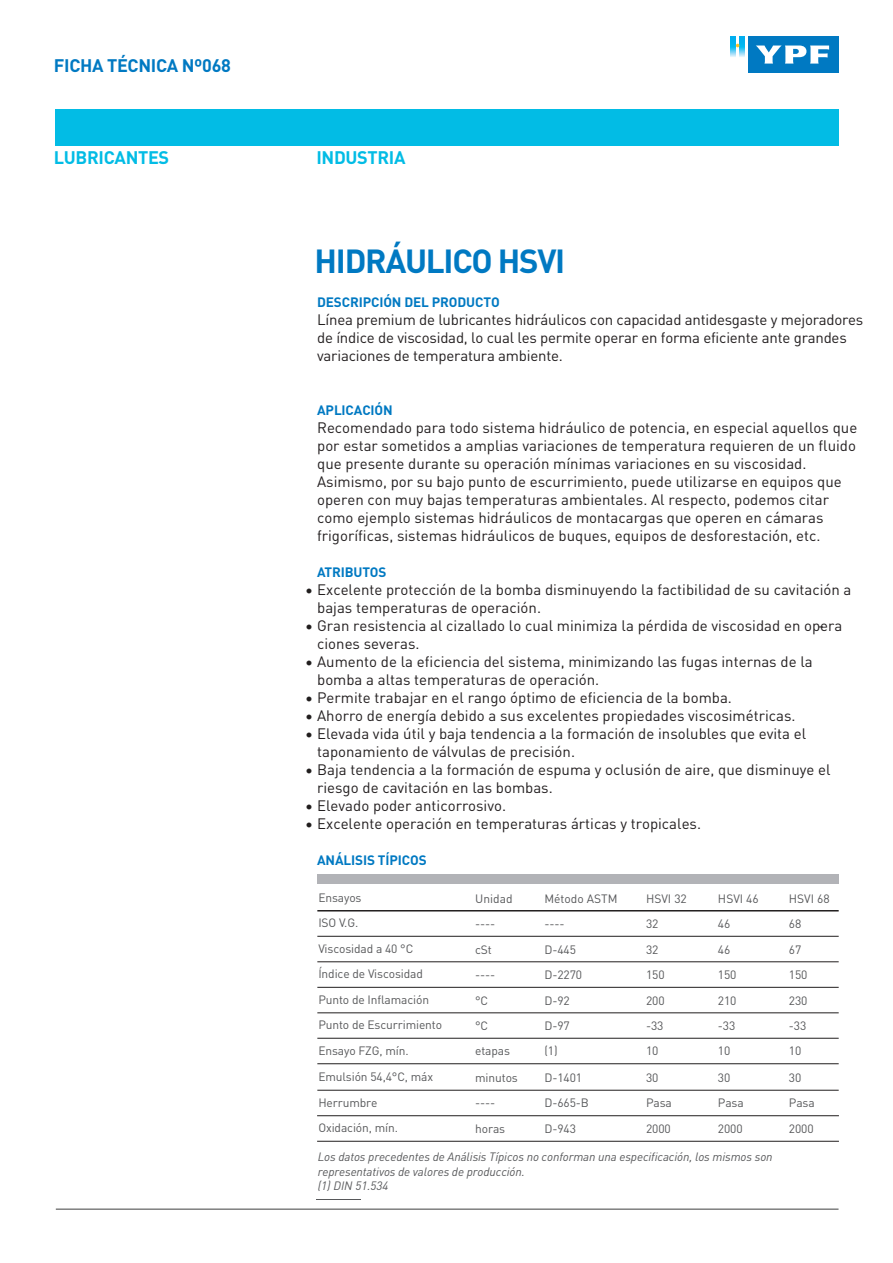
<style>
.page{position:relative;width:893px;height:1263px;background:#fff}
.page>*{position:absolute;margin:0;border:0;box-sizing:border-box;transform-origin:0 0}
.t1{font:700 33px "DIN";letter-spacing:-.04em;color:#0079c2}
.t2{font:700 18px "DIN";letter-spacing:-.02em;color:#02bce5}
.t3{font:700 18px "DIN";letter-spacing:-.02em;color:#0079c2}
.t4{font:15px/18px "DIN";color:#231f20}
.t5{font:700 13.5px "DIN";letter-spacing:-.01em;color:#0079c2}
.t6{font:12px/25.5px "DIN";letter-spacing:-.01em;color:#57585a}
.t7{font:italic 12px/14.7px "DIN";letter-spacing:-.01em;color:#57585a}
.s1{color:#211e1e}
</style>
<div class="page">
<div style="left:55px;top:109px;width:784px;height:36px;background:#02bce5"></div>
<hr style="left:56px;top:1208px;width:782px;height:2px;background:#7f8080">
<hr style="left:317px;top:1115px;width:522px;height:1px;background:#211e1e">
<div style="left:317px;top:875px;width:522px;height:9px;background:#b2b3b7"></div>
<hr style="left:317px;top:910px;width:522px;height:1px;background:#211e1e">
<hr style="left:317px;top:936px;width:522px;height:1px;background:#211e1e">
<hr style="left:317px;top:961px;width:522px;height:1px;background:#211e1e">
<hr style="left:317px;top:987px;width:522px;height:1px;background:#211e1e">
<hr style="left:317px;top:1012px;width:522px;height:1px;background:#211e1e">
<hr style="left:317px;top:1090px;width:522px;height:1px;background:#211e1e">
<hr style="left:317px;top:1038px;width:522px;height:1px;background:#211e1e">
<hr style="left:317px;top:1063px;width:522px;height:1px;background:#211e1e">
<hr style="left:317px;top:1141px;width:522px;height:1px;background:#211e1e">
<hr style="left:316px;top:1199px;width:45px;height:1px;background:#57585a">
<svg style="left:730px;top:37px;width:5px;height:20px"></svg>
<svg style="left:740px;top:37px;width:5px;height:20px"></svg>
<div style="left:748px;top:37px;width:91px;height:36px;background:#0079c2"></div>
<svg style="left:756px;top:46px;width:73px;height:18px"></svg>
<p class="t3" style="left:54px;top:54px;width:178px">FICHA TÉCNICA Nº068</p>
<p class="t2" style="left:54px;top:146px;width:117px">LUBRICANTES</p>
<p class="t2" style="left:316px;top:146px;width:91px">INDUSTRIA</p>
<h1 class="t1" style="left:315px;top:239px;width:252px">HIDRÁULICO HSVI</h1>
<p class="t5" style="left:317px;top:293px;width:184px">DESCRIPCIÓN DEL PRODUCTO</p>
<p class="t4" style="left:317px;top:310px;width:548px">Línea premium de lubricantes hidráulicos con capacidad antidesgaste y mejoradores de índice de viscosidad, lo cual les permite operar en forma eficiente ante grandes variaciones de temperatura ambiente.</p>
<p class="t5" style="left:317px;top:401px;width:77px">APLICACIÓN</p>
<p class="t4" style="left:317px;top:418px;width:542px">Recomendado para todo sistema hidráulico de potencia, en especial aquellos que por estar sometidos a amplias variaciones de temperatura requieren de un fluido que presente durante su operación mínimas variaciones en su viscosidad.<br>Asimismo, por su bajo punto de escurrimiento, puede utilizarse en equipos que operen con muy bajas temperaturas ambientales. Al respecto, podemos citar como ejemplo sistemas hidráulicos de montacargas que operen en cámaras frigoríficas, sistemas hidráulicos de buques, equipos de desforestación, etc.</p>
<p class="t5" style="left:317px;top:563px;width:71px">ATRIBUTOS</p>
<p class="t4" style="left:317px;top:580px;width:536px;text-indent:-12px"><span class="s1">•</span> Excelente protección de la bomba disminuyendo la factibilidad de su cavitación a bajas temperaturas de operación.</p>
<p class="t4" style="left:305px;top:616px;width:539px"><span class="s1">•</span> Gran resistencia al cizallado lo cual minimiza la pérdida de viscosidad en opera</p>
<p class="t4" style="left:818px;top:616px;width:8px">-</p>
<p class="t4" style="left:317px;top:634px;width:104px">ciones severas.</p>
<p class="t4" style="left:317px;top:652px;width:497px;text-indent:-12px"><span class="s1">•</span> Aumento de la eficiencia del sistema, minimizando las fugas internas de la bomba a altas temperaturas de operación.</p>
<p class="t4" style="left:305px;top:688px;width:428px"><span class="s1">•</span> Permite trabajar en el rango óptimo de eficiencia de la bomba.</p>
<p class="t4" style="left:305px;top:706px;width:492px"><span class="s1">•</span> Ahorro de energía debido a sus excelentes propiedades viscosimétricas.</p>
<p class="t4" style="left:317px;top:724px;width:491px;text-indent:-12px"><span class="s1">•</span> Elevada vida útil y baja tendencia a la formación de insolubles que evita el taponamiento de válvulas de precisión.</p>
<p class="t4" style="left:317px;top:760px;width:515px;text-indent:-12px"><span class="s1">•</span> Baja tendencia a la formación de espuma y oclusión de aire, que disminuye el riesgo de cavitación en las bombas.</p>
<p class="t4" style="left:305px;top:796px;width:203px"><span class="s1">•</span> Elevado poder anticorrosivo.</p>
<p class="t4" style="left:305px;top:814px;width:398px"><span class="s1">•</span> Excelente operación en temperaturas árticas y tropicales.</p>
<p class="t5" style="left:317px;top:851px;width:111px">ANÁLISIS TÍPICOS</p>
<p class="t6" style="left:318px;top:884px;width:125px">Ensayos<br>ISO V.G.<br>Viscosidad a 40 °C<br>Índice de Viscosidad<br>Punto de Inflamación<br>Punto de Escurrimiento</p>
<p class="t6" style="left:544px;top:885px;width:75px">Método ASTM ----<br>D-445<br>D-2270<br>D-92<br>D-97</p>
<p class="t6" style="left:646px;top:885px;width:42px">HSVI 32<br>32<br>32<br>150<br>200<br>-33</p>
<p class="t6" style="left:718px;top:885px;width:42px">HSVI 46<br>46<br>46<br>150<br>210<br>-33</p>
<p class="t6" style="left:789px;top:885px;width:42px">HSVI 68<br>68<br>67<br>150<br>230<br>-33</p>
<p class="t6" style="left:475px;top:885px;width:39px">Unidad ---- cSt ----<br>°C<br>°C</p>
<p class="t6" style="left:318px;top:1037px;width:92px">Ensayo FZG, mín.</p>
<p class="t6" style="left:475px;top:1038px;width:36px">etapas</p>
<p class="t6" style="left:544px;top:1038px;width:15px">(1)</p>
<p class="t6" style="left:646px;top:1038px;width:14px">10</p>
<p class="t6" style="left:718px;top:1038px;width:14px">10</p>
<p class="t6" style="left:789px;top:1038px;width:14px">10</p>
<p class="t6" style="left:318px;top:1064px;width:116px">Emulsión 54,4°C, máx<br>Herrumbre<br>Oxidación, mín.</p>
<p class="t6" style="left:475px;top:1064px;width:44px">minutos ---- horas</p>
<p class="t6" style="left:544px;top:1064px;width:46px">D-1401<br>D-665-B<br>D-943</p>
<p class="t6" style="left:646px;top:1064px;width:27px">30<br>Pasa<br>2000</p>
<p class="t6" style="left:718px;top:1064px;width:27px">30<br>Pasa<br>2000</p>
<p class="t7" style="left:318px;top:1149px;width:456px">Los datos precedentes de Análisis Típicos no conforman una especificación, los mismos son representativos de valores de producción.<br>(1) DIN 51.534</p>
<p class="t6" style="left:789px;top:1064px;width:27px">30<br>Pasa<br>2000</p>
</div>
